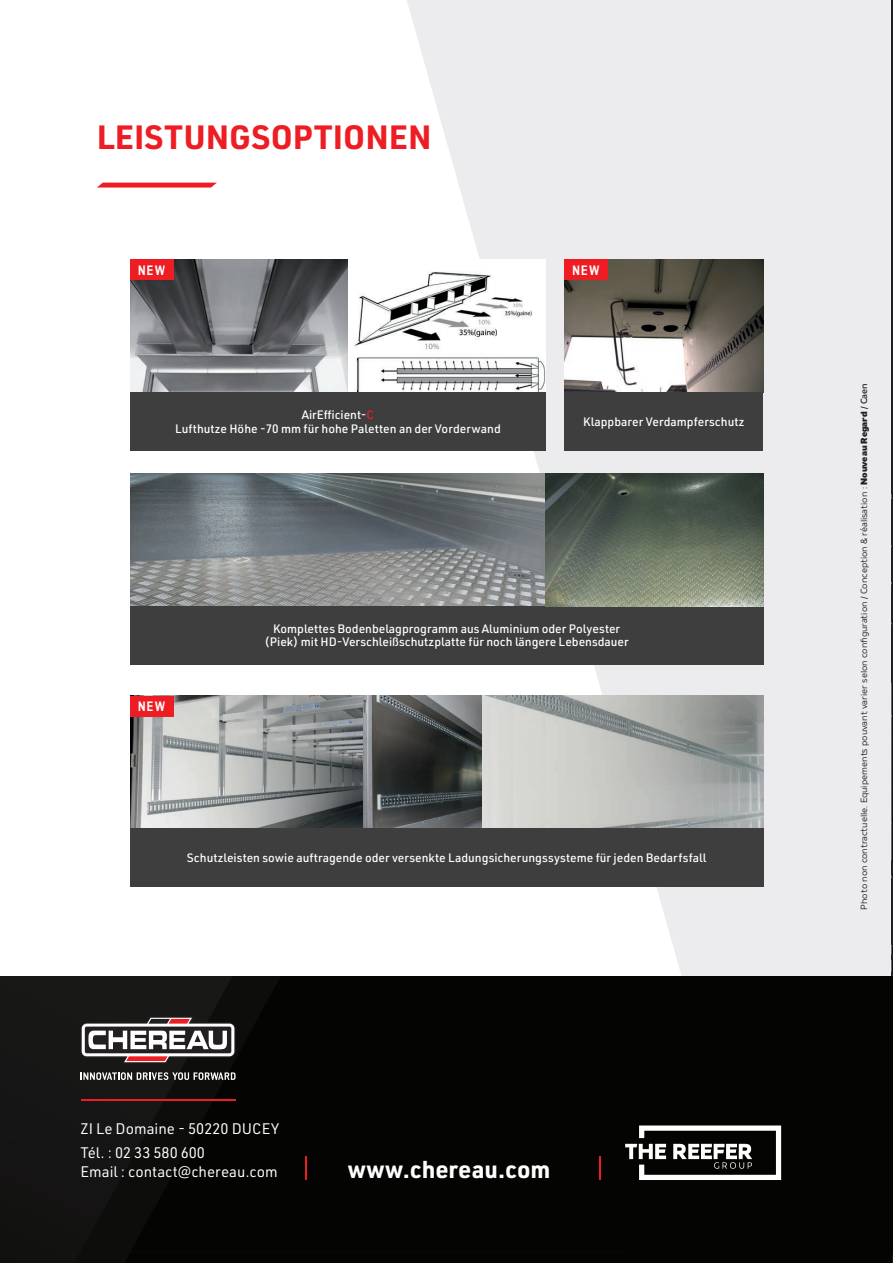
<style>
.page{position:relative;width:893px;height:1263px;background:#fff}
.page>*{position:absolute;margin:0;border:0;box-sizing:border-box;transform-origin:0 0}
.t1{font:700 33px "URWDIN";color:#ee1d23}
.t2{font:700 24px "URWDIN";color:#fff}
.t3{font:15px/23.7px "URWDIN";color:#fff}
.t4{font:700 13.5px "Akazan";letter-spacing:.1em;color:#fff}
.t5{font:500 12px/13.5px "URWDIN";color:#fff;text-align:center}
.t6{font:9px "Amino Regular 4";color:#231f20}
.s1{color:#ee1d23}
.s2{font-family:"Amino Regular 9"}
.s3{font-family:"Amino Regular 5"}
</style>
<div class="page">
<hr style="left:891px;top:0;width:2px;height:1254px;background:#231f20">
<svg style="left:891px;top:493px;width:2px;height:480px"></svg>
<svg style="left:401px;top:0;width:490px;height:976px;fill:#ececee"></svg>
<img style="left:130px;top:260px;width:416px;height:133px">
<img style="left:362px;top:696px;width:120px;height:133px">
<img style="left:564px;top:260px;width:199px;height:133px">
<svg style="left:482px;top:696px;width:281px;height:133px;background:#b4b6b4"></svg>
<img style="left:130px;top:696px;width:232px;height:133px">
<img style="left:130px;top:473px;width:633px;height:133px">
<div style="left:130px;top:393px;width:416px;height:58px;background:#3e3e3f"></div>
<div style="left:130px;top:829px;width:633px;height:58px;background:#3e3e3f"></div>
<div style="left:130px;top:606px;width:633px;height:58px;background:#3e3e3f"></div>
<div style="left:564px;top:393px;width:199px;height:58px;background:#3e3e3f"></div>
<svg style="left:97px;top:183px;width:120px;height:5px"></svg>
<img style="left:0;top:976px;width:629px;height:277px">
<div style="left:629px;top:976px;width:263px;height:277px;background:#040503"></div>
<svg style="left:0;top:1253px;width:893px;height:10px;background:#050604"></svg>
<svg style="left:81px;top:1072px;width:155px;height:8px"></svg>
<svg style="left:81px;top:1016px;width:155px;height:47px"></svg>
<svg style="left:305px;top:1157px;width:1px;height:23px"></svg>
<svg style="left:599px;top:1157px;width:1px;height:23px"></svg>
<svg style="left:625px;top:1125px;width:156px;height:55px"></svg>
<hr style="left:81px;top:1099px;width:155px;height:2px;background:#ee1d23">
<div style="left:130px;top:696px;width:43px;height:20px;background:#ee1d23"></div>
<div style="left:564px;top:260px;width:44px;height:20px;background:#ee1d23"></div>
<div style="left:130px;top:260px;width:43px;height:20px;background:#ee1d23"></div>
<h1 class="t1" style="left:97px;top:118px;width:336px">LEISTUNGSOPTIONEN</h1>
<p class="t4" style="left:138px;top:265px;width:29px">NEW</p>
<p class="t4" style="left:572px;top:265px;width:29px">NEW</p>
<p class="t5" style="left:175px;top:409px;width:327px">AirEfficient-<span class="s1">C<br></span>Lufthutze Höhe -70 mm für hohe Paletten an der Vorderwand</p>
<p class="t5" style="left:583px;top:416px;width:163px">Klappbarer Verdampferschutz</p>
<p class="t4" style="left:138px;top:701px;width:29px">NEW</p>
<p class="t5" style="left:264px;top:622px;width:366px">Komplettes Bodenbelagprogramm aus Aluminium oder Polyester (Piek) mit HD-Verschleißschutzplatte für noch längere Lebensdauer</p>
<p class="t5" style="left:187px;top:852px;width:521px">Schutzleisten sowie auftragende oder versenkte Ladungsicherungssysteme für jeden Bedarfsfall</p>
<p class="t3" style="left:81px;top:1117px;width:200px">ZI Le Domaine - 50220 DUCEY<br>Tél. : 02 33 580 600</p>
<p class="t3" style="left:81px;top:1161px;width:199px">Email : contact@chereau.com</p>
<h2 class="t2" style="left:347px;top:1155px;width:205px">www.chereau.com</h2>
<p class="t6" style="left:860px;top:910px;width:528px;rotate:-90deg">Photo non contractuelle. Equipements pouvant varier selon configuration / Conception &amp; réalisation : <span class="s2">Nouveau Regard</span> <span class="s3">/ Caen</span></p>
</div>
